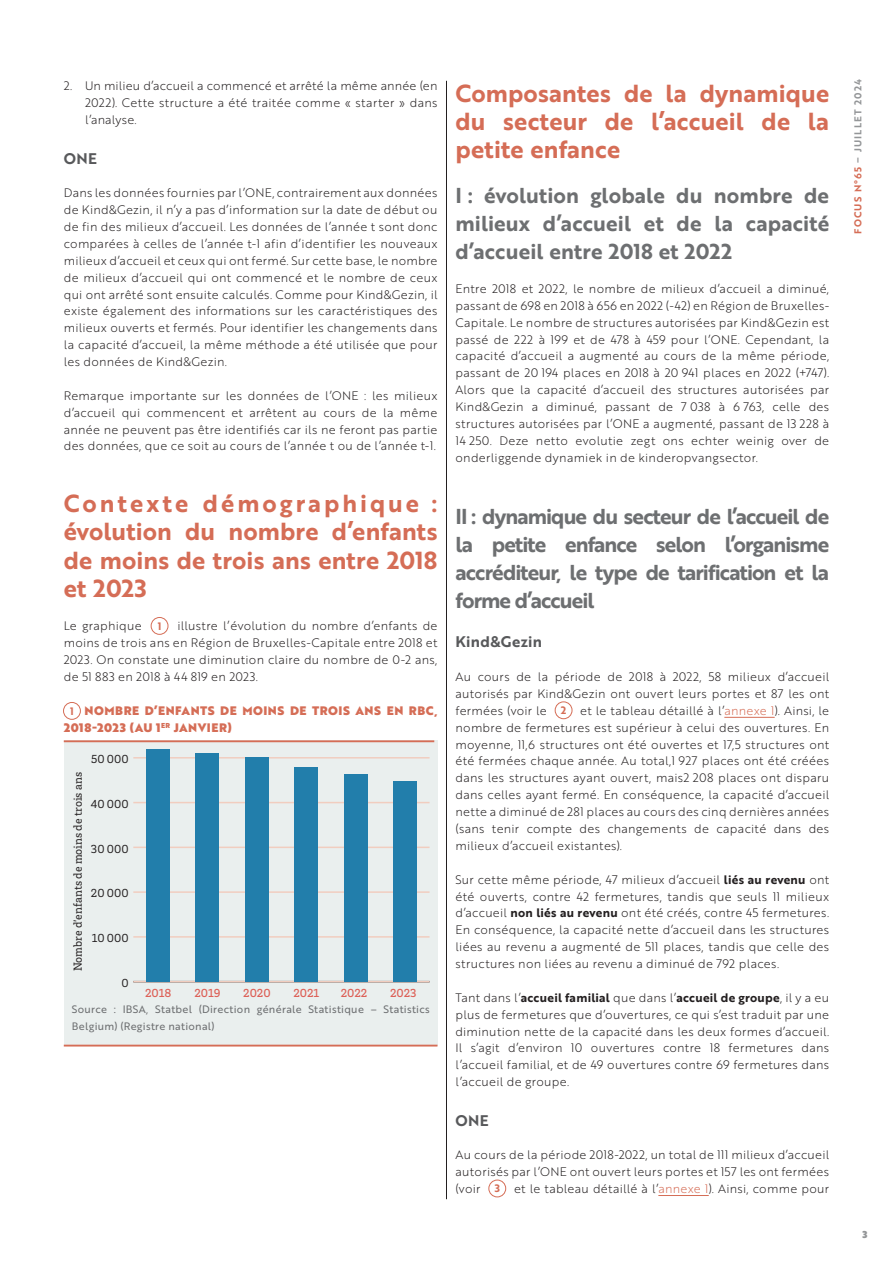
<style>
.page{position:relative;width:893px;height:1263px;background:#fff}
.page>*{position:absolute;margin:0;border:0;box-sizing:border-box;transform-origin:0 0}
.Bodytext{font:24px/28.2px "Brother 1816 Bold";letter-spacing:.005em;color:#d56d56;text-align:justify}
.Bodytext-2{font:21px/28.2px "Brother 1816 Bold";letter-spacing:-.015em;color:#6d6f71;text-align:justify}
.Bodytext-3{font:15px "Brother 1816 Bold";letter-spacing:.025em;color:#58595b}
.Bodytext-4{font:12px/16.8px "Brother 1816 Light";letter-spacing:.025em;color:#231f20;text-align:justify}
.Bodytext-5{font:12px/16.8px "Brother 1816 Black";letter-spacing:.045em;color:#d56d56}
.t1{font:12px "Brix Slab";color:#231f20}
.t2{font:500 12px "Brix Slab";color:#dd6158}
.Légende{font:10.5px/16.8px "Brother 1816 Regular";letter-spacing:.03em;color:#6d6f71}
.t3{font:10.5px "Brother 1816 Bold";color:#d56d56}
.t4{font:9.75px "Brother 1816 Bold";letter-spacing:.12em;color:#949698}
.t5{font:9.75px "Brother 1816 Black";color:#949698}
.s1{color:#d56d56}
.s2{font-family:"Brother 1816 Bold"}
</style>
<div class="page">
<div style="left:151px;top:617px;width:17px;height:18px;border:1px solid #d56d56;border-radius:50%"></div>
<hr style="left:724px;top:717px;width:51px;height:1px;background:#d56d56">
<hr style="left:658px;top:1195px;width:51px;height:1px;background:#d56d56">
<div style="left:555px;top:701px;width:17px;height:18px;border:1px solid #d56d56;border-radius:50%"></div>
<div style="left:488px;top:1180px;width:18px;height:17px;border:1px solid #d56d56;border-radius:50%"></div>
<div style="left:63px;top:702px;width:18px;height:18px;border:1px solid #d56d56;border-radius:50%"></div>
<div style="left:64px;top:741px;width:373px;height:305px;background:#eaefee"></div>
<hr style="left:64px;top:740px;width:370px;height:2px;background:#d56d56">
<hr style="left:64px;top:1045px;width:373px;height:1px;background:#d56d56">
<hr style="left:133px;top:981px;width:297px;height:1px;background:#f1cdbf">
<hr style="left:133px;top:936px;width:297px;height:2px;background:#f1cdbf">
<hr style="left:133px;top:891px;width:297px;height:2px;background:#f1cdbf">
<hr style="left:133px;top:846px;width:297px;height:2px;background:#f1cdbf">
<hr style="left:133px;top:802px;width:297px;height:1px;background:#f1cdbf">
<hr style="left:133px;top:757px;width:297px;height:1px;background:#f1cdbf">
<div style="left:146px;top:749px;width:24px;height:233px;background:#227eab"></div>
<div style="left:196px;top:753px;width:23px;height:229px;background:#227eab"></div>
<div style="left:245px;top:758px;width:24px;height:224px;background:#227eab"></div>
<div style="left:294px;top:767px;width:24px;height:215px;background:#227eab"></div>
<div style="left:344px;top:774px;width:23px;height:208px;background:#227eab"></div>
<div style="left:393px;top:781px;width:24px;height:201px;background:#227eab"></div>
<hr style="left:446px;top:81px;width:1px;height:1118px;background:#231f20">
<p class="Bodytext-4" style="left:85px;top:77px;width:354px;text-indent:-21px">2. Un milieu d’accueil a commencé et arrêté la même année (en 2022). Cette structure a été traitée comme « starter » dans l’analyse.</p>
<p class="Bodytext-3" style="left:64px;top:147px;width:35px">ONE</p>
<p class="Bodytext-4" style="left:64px;top:184px;width:375px">Dans les données fournies par l’ONE, contrairement aux données de Kind&amp;Gezin, il n’y a pas d’information sur la date de début ou de fin des milieux d’accueil. Les données de l’année t sont donc comparées à celles de l’année t-1 afin d’identifier les nouveaux milieux d’accueil et ceux qui ont fermé. Sur cette base, le nombre de milieux d’accueil qui ont commencé et le nombre de ceux qui ont arrêté sont ensuite calculés. Comme pour Kind&amp;Gezin, il existe également des informations sur les caractéristiques des milieux ouverts et fermés. Pour identifier les changements dans la capacité d’accueil, la même méthode a été utilisée que pour les données de Kind&amp;Gezin.</p>
<p class="Bodytext-4" style="left:64px;top:387px;width:375px">Remarque importante sur les données de l’ONE : les milieux d’accueil qui commencent et arrêtent au cours de la même année ne peuvent pas être identifiés car ils ne feront pas partie des données, que ce soit au cours de l’année t ou de l’année t-1.</p>
<p class="Bodytext" style="left:64px;top:489px;width:375px">Contexte démographique : évolution du nombre d’enfants de moins de trois ans entre 2018 et 2023</p>
<p class="Bodytext-4" style="left:64px;top:617px;width:79px">Le graphique</p>
<p class="t3" style="left:158px;top:618px;width:5px">1</p>
<p class="Bodytext-4" style="left:64px;top:617px;width:375px;text-indent:114px">illustre l’évolution du nombre d’enfants de moins de trois ans en Région de Bruxelles-Capitale entre 2018 et 2023. On constate une diminution claire du nombre de 0-2 ans, de 51 883 en 2018 à 44 819 en 2023.</p>
<p class="Bodytext-5" style="left:64px;top:702px;width:375px;text-indent:21px">NOMBRE D’ENFANTS DE MOINS DE TROIS ANS EN RBC,<br>2018-2023 (AU 1<sup>ER</sup> JANVIER)</p>
<p class="t3" style="left:70px;top:703px;width:5px">1</p>
<p class="t1" style="left:70px;top:971px;width:201px;rotate:-90deg">Nombre d’enfants de moins de trois ans</p>
<p class="t1" style="left:91px;top:751px;width:39px">50 000</p>
<p class="t1" style="left:91px;top:796px;width:40px">40 000</p>
<p class="t1" style="left:91px;top:841px;width:39px">30 000</p>
<p class="t1" style="left:91px;top:885px;width:39px">20 000</p>
<p class="t1" style="left:92px;top:930px;width:38px">10 000</p>
<p class="t1" style="left:121px;top:975px;width:9px">0</p>
<p class="t2" style="left:145px;top:985px;width:28px">2018</p>
<p class="t2" style="left:195px;top:985px;width:28px">2019</p>
<p class="t2" style="left:243px;top:985px;width:29px">2020</p>
<p class="t2" style="left:293px;top:985px;width:27px">2021</p>
<p class="t2" style="left:341px;top:985px;width:28px">2022</p>
<p class="t2" style="left:390px;top:985px;width:28px">2023</p>
<p class="Légende" style="left:72px;top:1000px;width:359px">Source : IBSA, Statbel (Direction générale Statistique – Statistics<br>Belgium) (Registre national)</p>
<p class="Bodytext" style="left:455px;top:78px;width:375px">Composantes de la dynamique du secteur de l’accueil de la petite enfance</p>
<p class="Bodytext-2" style="left:455px;top:181px;width:375px">I : évolution globale du nombre de milieux d’accueil et de la capacité d’accueil entre 2018 et 2022</p>
<p class="Bodytext-4" style="left:455px;top:280px;width:375px">Entre 2018 et 2022, le nombre de milieux d’accueil a diminué, passant de 698 en 2018 à 656 en 2022 (-42) en Région de Bruxelles-Capitale. Le nombre de structures autorisées par Kind&amp;Gezin est passé de 222 à 199 et de 478 à 459 pour l’ONE. Cependant, la capacité d’accueil a augmenté au cours de la même période, passant de 20 194 places en 2018 à 20 941 places en 2022 (+747).<br>Alors que la capacité d’accueil des structures autorisées par Kind&amp;Gezin a diminué, passant de 7 038 à 6 763, celle des structures autorisées par l’ONE a augmenté, passant de 13 228 à 14 250. Deze netto evolutie zegt ons echter weinig over de onderliggende dynamiek in de kinderopvangsector.</p>
<p class="Bodytext-2" style="left:455px;top:501px;width:375px">II : dynamique du secteur de l’accueil de la petite enfance selon l’organisme accréditeur, le type de tarification et la forme d’accueil</p>
<p class="Bodytext-3" style="left:455px;top:630px;width:88px">Kind&amp;Gezin</p>
<p class="Bodytext-4" style="left:455px;top:668px;width:375px">Au cours de la période de 2018 à 2022, 58 milieux d’accueil autorisés par Kind&amp;Gezin ont ouvert leurs portes et 87 les ont fermées (voir le</p>
<p class="Bodytext-4" style="left:455px;top:702px;width:375px;text-indent:125px">et le tableau détaillé à l’<span class="s1">annexe 1</span>). Ainsi, le nombre de fermetures est supérieur à celui des ouvertures. En moyenne, 11,6 structures ont été ouvertes et 17,5 structures ont été fermées chaque année. Au total,1 927 places ont été créées dans les structures ayant ouvert, mais2 208 places ont disparu dans celles ayant fermé. En conséquence, la capacité d’accueil nette a diminué de 281 places au cours des cinq dernières années (sans tenir compte des changements de capacité dans des milieux d’accueil existantes).</p>
<p class="Bodytext-4" style="left:455px;top:870px;width:375px">Sur cette même période, 47 milieux d’accueil <span class="s2">liés au revenu</span> ont été ouverts, contre 42 fermetures, tandis que seuls 11 milieux d’accueil <span class="s2">non liés au revenu</span> ont été créés, contre 45 fermetures.<br>En conséquence, la capacité nette d’accueil dans les structures liées au revenu a augmenté de 511 places, tandis que celle des structures non liées au revenu a diminué de 792 places.</p>
<p class="Bodytext-4" style="left:455px;top:988px;width:375px">Tant dans l’<span class="s2">accueil familial</span> que dans l’<span class="s2">accueil de groupe</span>, il y a eu plus de fermetures que d’ouvertures, ce qui s’est traduit par une diminution nette de la capacité dans les deux formes d’accueil.<br>Il s’agit d’environ 10 ouvertures contre 18 fermetures dans l’accueil familial, et de 49 ouvertures contre 69 fermetures dans l’accueil de groupe.</p>
<p class="Bodytext-3" style="left:455px;top:1109px;width:35px">ONE</p>
<p class="Bodytext-4" style="left:455px;top:1146px;width:375px">Au cours de la période 2018-2022, un total de 111 milieux d’accueil autorisés par l’ONE ont ouvert leurs portes et 157 les ont fermées (voir</p>
<p class="t3" style="left:561px;top:702px;width:7px">2</p>
<p class="t3" style="left:495px;top:1180px;width:7px">3</p>
<p class="Bodytext-4" style="left:514px;top:1180px;width:317px">et le tableau détaillé à l’<span class="s1">annexe 1</span>). Ainsi, comme pour</p>
<p class="t4" style="left:851px;top:234px;width:156px;rotate:-90deg"><span class="s1">FOCUS N°65</span> – JUILLET 2024</p>
<p class="t5" style="left:862px;top:1227px;width:7px">3</p>
</div>
